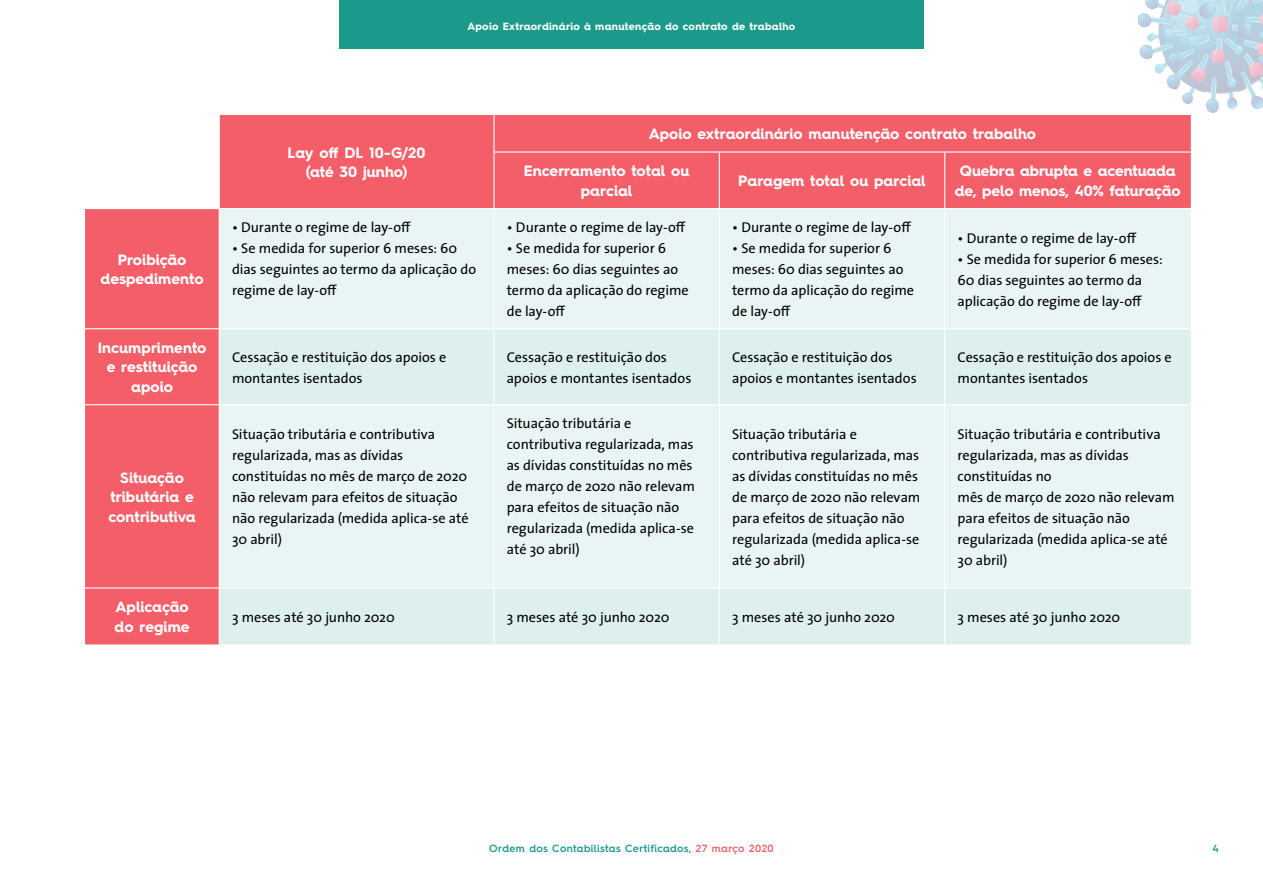
<style>
.page{position:relative;width:1263px;height:893px;background:#fff}
.page>*{position:absolute;margin:0;border:0;box-sizing:border-box;transform-origin:0 0}
.t1{font:700 15px/19.5px "Hurme Geometric Sans 4";letter-spacing:-.005em;color:#fff;text-align:center}
.t2{font:14.25px/21px "The Sans";letter-spacing:-.005em;color:#000}
.t3{font:700 10.5px "Hurme Geometric Sans 4";letter-spacing:.02em;color:#fff}
.t4{font:600 10.5px "Hurme Geometric Sans 4";letter-spacing:.025em;color:#1b998b}
.s1{color:#f45e69}
</style>
<div class="page">
<div style="left:339px;top:0;width:585px;height:49px;background:#1b998b"></div>
<img style="left:1204px;top:0;width:33px;height:113px">
<img style="left:1251px;top:0;width:12px;height:109px">
<img style="left:1178px;top:0;width:20px;height:104px">
<img style="left:1244px;top:0;width:7px;height:95px">
<img style="left:1164px;top:0;width:14px;height:90px">
<img style="left:1198px;top:0;width:6px;height:93px">
<img style="left:1237px;top:0;width:7px;height:92px">
<img style="left:1151px;top:0;width:13px;height:74px">
<img style="left:1139px;top:41px;width:12px;height:19px">
<img style="left:1145px;top:0;width:6px;height:41px">
<img style="left:1138px;top:13px;width:7px;height:15px">
<div style="left:220px;top:115px;width:971px;height:93px;background:#f45e69"></div>
<div style="left:85px;top:209px;width:134px;height:435px;background:#f45e69"></div>
<div style="left:220px;top:209px;width:971px;height:119px;background:#e8f5f4"></div>
<svg style="left:220px;top:329px;width:971px;height:315px;background:#e3f2f1"></svg>
<hr style="left:493px;top:115px;width:1px;height:37px;background:#fff">
<hr style="left:493px;top:152px;width:1px;height:56px;background:#fff">
<hr style="left:719px;top:153px;width:1px;height:55px;background:#fff">
<hr style="left:944px;top:153px;width:1px;height:55px;background:#fff">
<hr style="left:493px;top:209px;width:1px;height:119px;background:#fff">
<hr style="left:719px;top:209px;width:1px;height:119px;background:#fff">
<hr style="left:944px;top:209px;width:1px;height:119px;background:#fff">
<hr style="left:493px;top:329px;width:1px;height:75px;background:#fff">
<hr style="left:719px;top:329px;width:1px;height:75px;background:#fff">
<hr style="left:944px;top:329px;width:1px;height:75px;background:#fff">
<hr style="left:219px;top:404px;width:275px;height:1px;background:#fff">
<hr style="left:494px;top:404px;width:225px;height:1px;background:#fff">
<hr style="left:493px;top:405px;width:1px;height:182px;background:#fff">
<hr style="left:719px;top:404px;width:226px;height:1px;background:#fff">
<hr style="left:719px;top:405px;width:1px;height:182px;background:#fff">
<hr style="left:945px;top:404px;width:246px;height:1px;background:#fff">
<hr style="left:944px;top:405px;width:1px;height:182px;background:#fff">
<hr style="left:219px;top:587px;width:275px;height:1px;background:#fff">
<hr style="left:494px;top:587px;width:225px;height:1px;background:#fff">
<hr style="left:493px;top:588px;width:1px;height:56px;background:#fff">
<hr style="left:719px;top:587px;width:226px;height:1px;background:#fff">
<hr style="left:719px;top:588px;width:1px;height:56px;background:#fff">
<hr style="left:945px;top:587px;width:246px;height:1px;background:#fff">
<hr style="left:944px;top:588px;width:1px;height:56px;background:#fff">
<hr style="left:494px;top:151px;width:225px;height:2px;background:#fff">
<hr style="left:719px;top:151px;width:226px;height:2px;background:#fff">
<hr style="left:945px;top:151px;width:246px;height:2px;background:#fff">
<hr style="left:85px;top:328px;width:134px;height:1px;background:#fff">
<hr style="left:85px;top:404px;width:134px;height:1px;background:#fff">
<hr style="left:85px;top:587px;width:134px;height:1px;background:#fff">
<p class="t3" style="left:467px;top:18px;width:329px">Apoio Extraordinário à manutenção do contrato de trabalho</p>
<p class="t1" style="left:101px;top:249px;width:105px">Proibição despedimento</p>
<p class="t1" style="left:288px;top:143px;width:139px">Lay off DL 10-G/20 (até 30 junho)</p>
<p class="t2" style="left:232px;top:216px;width:180px">• Durante o regime de lay-off</p>
<p class="t2" style="left:232px;top:237px;width:246px">• Se medida for superior 6 meses: 60 dias seguintes ao termo da aplicação do regime de lay-off</p>
<p class="t1" style="left:649px;top:124px;width:389px">Apoio extraordinário manutenção contrato trabalho</p>
<p class="t1" style="left:524px;top:161px;width:167px">Encerramento total ou parcial</p>
<p class="t1" style="left:738px;top:171px;width:189px">Paragem total ou parcial</p>
<p class="t1" style="left:955px;top:161px;width:227px">Quebra abrupta e acentuada de, pelo menos, 40% faturação</p>
<p class="t2" style="left:507px;top:216px;width:180px">• Durante o regime de lay-off</p>
<p class="t2" style="left:507px;top:237px;width:183px">• Se medida for superior 6 meses: 60 dias seguintes ao termo da aplicação do regime de lay-off</p>
<p class="t2" style="left:732px;top:216px;width:180px">• Durante o regime de lay-off</p>
<p class="t2" style="left:732px;top:237px;width:183px">• Se medida for superior 6 meses: 60 dias seguintes ao termo da aplicação do regime de lay-off</p>
<p class="t2" style="left:957px;top:227px;width:180px">• Durante o regime de lay-off</p>
<p class="t2" style="left:957px;top:248px;width:207px">• Se medida for superior 6 meses:<br>60 dias seguintes ao termo da aplicação do regime de lay-off</p>
<p class="t1" style="left:98px;top:338px;width:110px">Incumprimento e restituição apoio</p>
<p class="t2" style="left:232px;top:346px;width:216px">Cessação e restituição dos apoios e montantes isentados</p>
<p class="t2" style="left:507px;top:346px;width:186px">Cessação e restituição dos apoios e montantes isentados</p>
<p class="t2" style="left:732px;top:346px;width:186px">Cessação e restituição dos apoios e montantes isentados</p>
<p class="t2" style="left:957px;top:346px;width:216px">Cessação e restituição dos apoios e montantes isentados</p>
<p class="t1" style="left:109px;top:467px;width:89px">Situação tributária e contributiva</p>
<p class="t2" style="left:232px;top:423px;width:238px">Situação tributária e contributiva regularizada, mas as dívidas constituídas no mês de março de 2020 não relevam para efeitos de situação não regularizada (medida aplica-se até<br>30 abril)</p>
<p class="t2" style="left:507px;top:412px;width:190px">Situação tributária e contributiva regularizada, mas as dívidas constituídas no mês de março de 2020 não relevam para efeitos de situação não regularizada (medida aplica-se até 30 abril)</p>
<p class="t2" style="left:732px;top:423px;width:190px">Situação tributária e contributiva regularizada, mas as dívidas constituídas no mês de março de 2020 não relevam para efeitos de situação não regularizada (medida aplica-se até 30 abril)</p>
<p class="t2" style="left:957px;top:423px;width:219px">Situação tributária e contributiva regularizada, mas as dívidas constituídas no<br>mês de março de 2020 não relevam para efeitos de situação não regularizada (medida aplica-se até<br>30 abril)</p>
<p class="t1" style="left:115px;top:597px;width:76px;text-align:left">Aplicação do regime</p>
<p class="t2" style="left:232px;top:606px;width:164px">3 meses até 30 junho 2020</p>
<p class="t2" style="left:507px;top:606px;width:164px">3 meses até 30 junho 2020</p>
<p class="t2" style="left:732px;top:606px;width:164px">3 meses até 30 junho 2020</p>
<p class="t2" style="left:957px;top:606px;width:164px">3 meses até 30 junho 2020</p>
<p class="t4" style="left:489px;top:841px;width:286px">Ordem dos Contabilistas Certificados, <span class="s1">27 março 2020</span></p>
<p class="t4" style="left:1212px;top:841px;width:8px">4</p>
</div>
